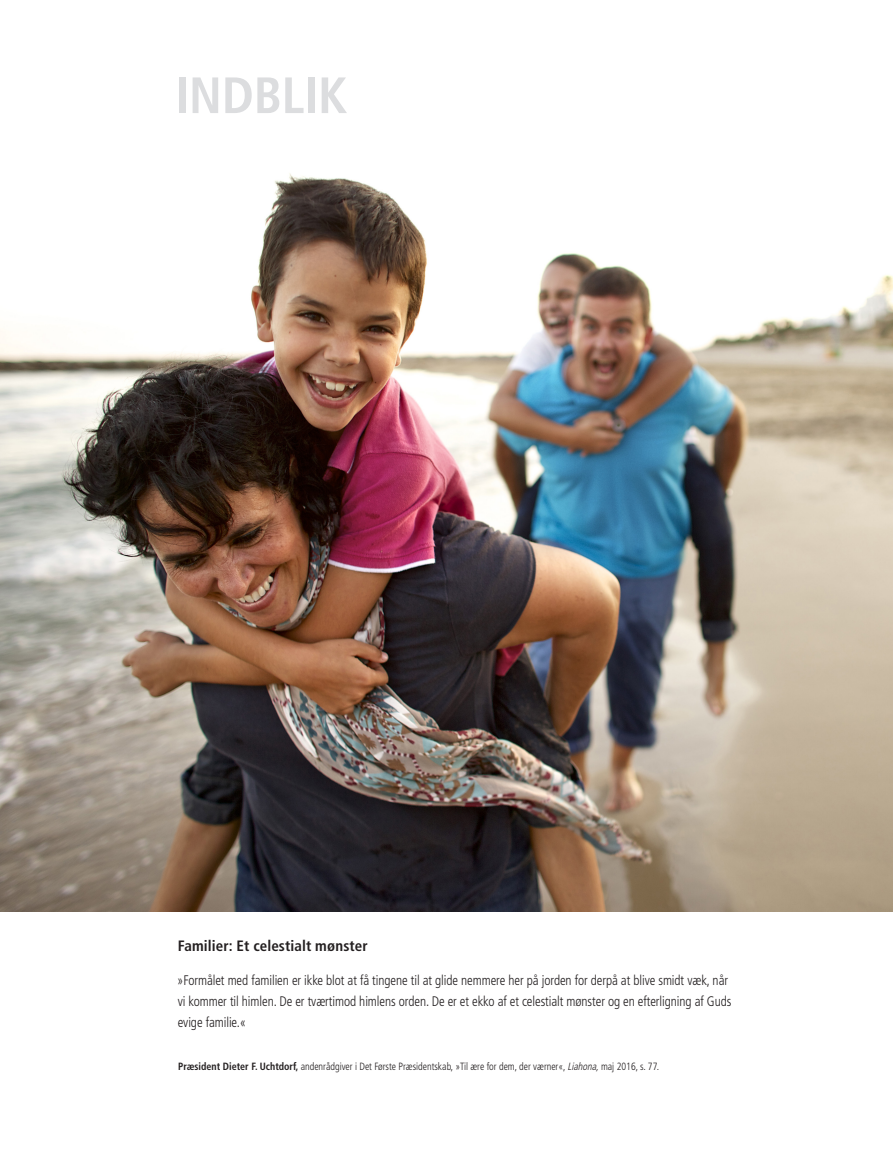
<style>
.page{position:relative;width:893px;height:1161px;background:#fff}
.page>*{position:absolute;margin:0;border:0;box-sizing:border-box;transform-origin:0 0}
.ARTCL_seriesTitle{font:700 condensed 51px "Frutigerlds Lat";letter-spacing:-.005em;color:#dcdddf}
.t1{font:700 condensed 15px "Frutigerlds Lat";letter-spacing:.005em;color:#231f20}
.FIGimg-CAP_para_firs{font:300 condensed 13.8px/21px "Frutigerlds Lat";letter-spacing:-.005em;color:#231f20;scale:.95 1}
.t2{font:300 condensed 10.5px "Frutigerlds Lat";color:#231f20;scale:.95 1}
.s1{font-weight:700}
.s2{font-style:italic}
</style>
<div class="page">
<img style="left:0;top:173px;width:893px;height:738px">
<p class="ARTCL_seriesTitle" style="left:175px;top:56px;width:174px">INDBLIK</p>
<p class="t1" style="left:178px;top:934px;width:192px">Familier: Et celestialt mønster</p>
<p class="FIGimg-CAP_para_firs" style="left:177px;top:969px;width:585px">»Formålet med familien er ikke blot at få tingene til at glide nemmere her på jorden for derpå at blive smidt væk, når vi kommer til himlen. De er tværtimod himlens orden. De er et ekko af et celestialt mønster og en efterligning af Guds evige familie.«</p>
<p class="t2" style="left:178px;top:1058px;width:508px"><span class="s1">Præsident Dieter F. Uchtdorf,</span> andenrådgiver i Det Første Præsidentskab, »Til ære for dem, der værner«, <span class="s2">Liahona,</span> maj 2016, s. 77.</p>
</div>
